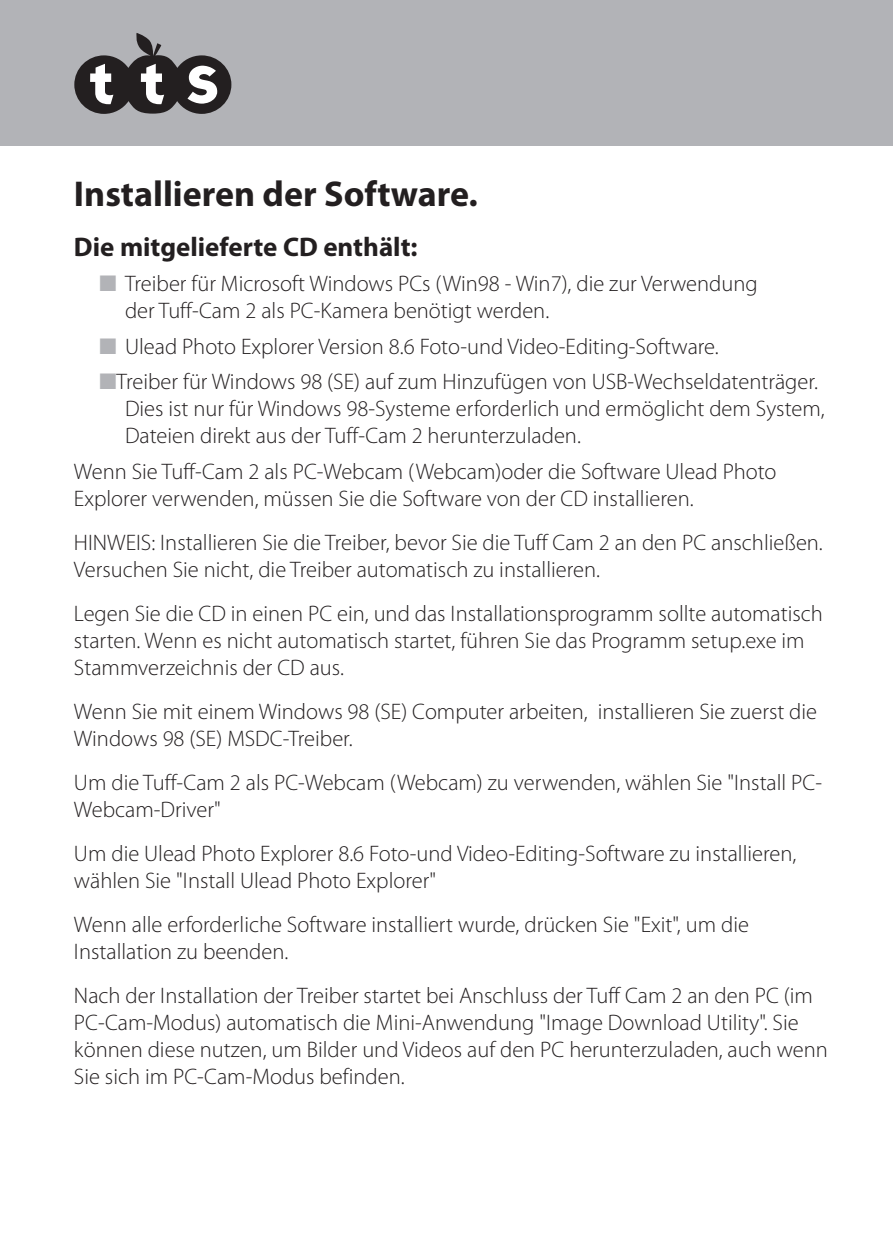
<style>
.page{position:relative;width:893px;height:1259px;background:#fff}
.page>*{position:absolute;margin:0;border:0;box-sizing:border-box;transform-origin:0 0}
.SUB_HEAD_VAG{font:700 36px "Myriad Pro";color:#231f20}
.small_subheader{font:700 27px "Myriad Pro";color:#231f20}
.body_copy{font:300 22.5px/27px "Myriad Pro";color:#231f20}
.indented_body_text{font:300 22.5px/27px "Myriad Pro";color:#231f20}
.s1{color:#b2b3b7}
</style>
<div class="page">
<div style="left:0;top:0;width:893px;height:145px;background:#b2b3b7"></div>
<svg style="left:74px;top:33px;width:157px;height:81px"></svg>
<p class="SUB_HEAD_VAG" style="left:74px;top:174px;width:405px">Installieren der Software.</p>
<p class="small_subheader" style="left:74px;top:231px;width:345px">Die mitgelieferte CD enthält:</p>
<p class="indented_body_text" style="left:125px;top:270px;width:634px;text-indent:-26px"><span class="s1">■</span> Treiber für Microsoft Windows PCs (Win98 - Win7), die zur Verwendung der Tuff-Cam 2 als PC-Kamera benötigt werden.</p>
<p class="indented_body_text" style="left:99px;top:333px;width:621px"><span class="s1">■</span> Ulead Photo Explorer Version 8.6 Foto-und Video-Editing-Software.</p>
<p class="indented_body_text" style="left:125px;top:368px;width:701px;text-indent:-26px"><span class="s1">■</span>Treiber für Windows 98 (SE) auf zum Hinzufügen von USB-Wechseldatenträger.<br>Dies ist nur für Windows 98-Systeme erforderlich und ermöglicht dem System,<br>Dateien direkt aus der Tuff-Cam 2 herunterzuladen.</p>
<p class="body_copy" style="left:74px;top:458px;width:704px">Wenn Sie Tuff-Cam 2 als PC-Webcam (Webcam)oder die Software Ulead Photo<br>Explorer verwenden, müssen Sie die Software von der CD installieren.</p>
<p class="body_copy" style="left:74px;top:529px;width:750px">HINWEIS: Installieren Sie die Treiber, bevor Sie die Tuff Cam 2 an den PC anschließen.<br>Versuchen Sie nicht, die Treiber automatisch zu installieren.</p>
<p class="body_copy" style="left:74px;top:600px;width:750px">Legen Sie die CD in einen PC ein, und das Installationsprogramm sollte automatisch starten. Wenn es nicht automatisch startet, führen Sie das Programm setup.exe im<br>Stammverzeichnis der CD aus.</p>
<p class="body_copy" style="left:74px;top:698px;width:745px">Wenn Sie mit einem Windows 98 (SE) Computer arbeiten, installieren Sie zuerst die<br>Windows 98 (SE) MSDC-Treiber.</p>
<p class="body_copy" style="left:74px;top:769px;width:750px">Um die Tuff-Cam 2 als PC-Webcam (Webcam) zu verwenden, wählen Sie "Install PC-<br>Webcam-Driver"</p>
<p class="body_copy" style="left:74px;top:840px;width:724px">Um die Ulead Photo Explorer 8.6 Foto-und Video-Editing-Software zu installieren, wählen Sie "Install Ulead Photo Explorer"</p>
<p class="body_copy" style="left:74px;top:911px;width:676px">Wenn alle erforderliche Software installiert wurde, drücken Sie "Exit", um die<br>Installation zu beenden.</p>
<p class="body_copy" style="left:74px;top:982px;width:755px">Nach der Installation der Treiber startet bei Anschluss der Tuff Cam 2 an den PC (im PC-Cam-Modus) automatisch die Mini-Anwendung "Image Download Utility". Sie können diese nutzen, um Bilder und Videos auf den PC herunterzuladen, auch wenn Sie sich im PC-Cam-Modus befinden.</p>
</div>
